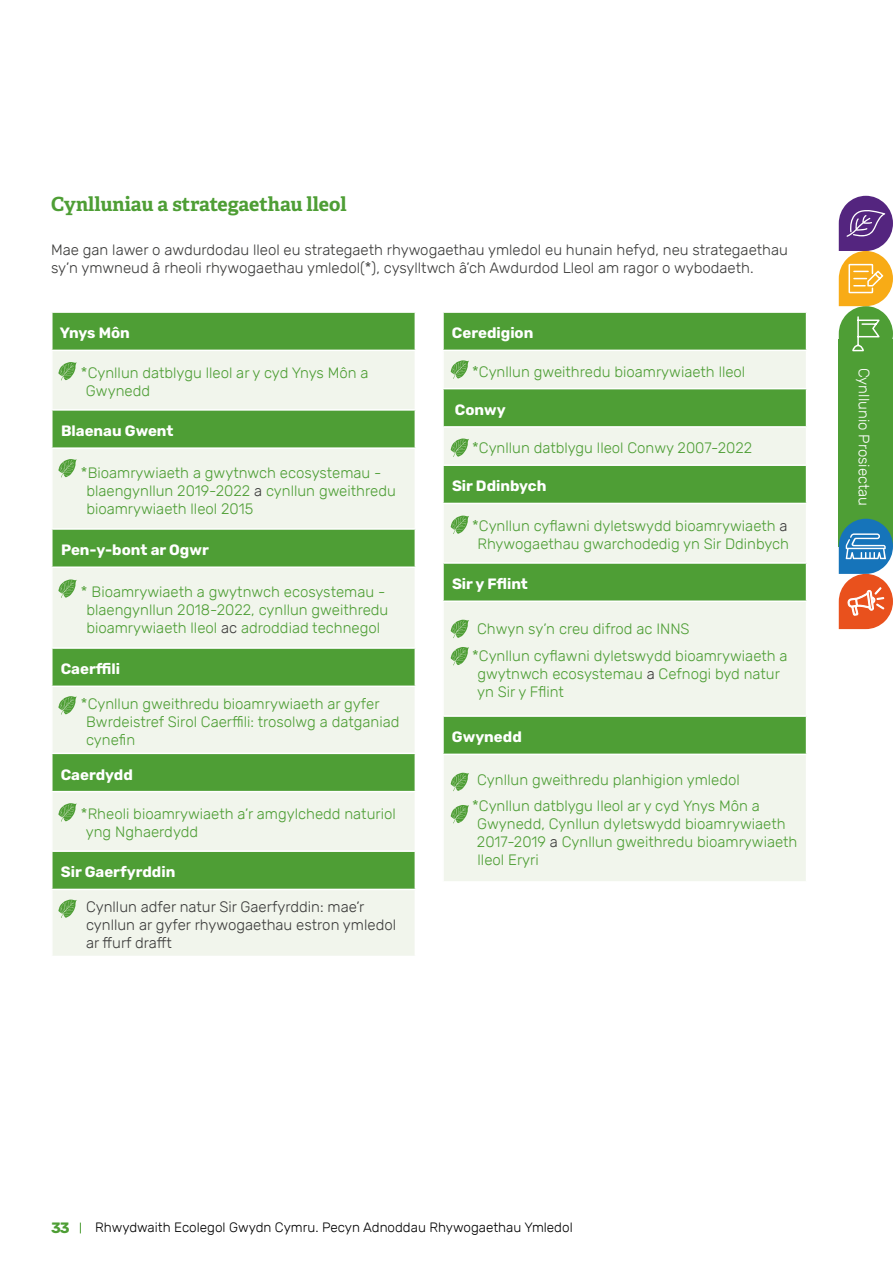
<style>
.page{position:relative;width:893px;height:1263px;background:#fff}
.page>*{position:absolute;margin:0;border:0;box-sizing:border-box;transform-origin:0 0}
.t1{font:700 19.5px "Adelle";letter-spacing:-.005em;color:#4e9e35}
.t2{font:300 15px/18px "Rubik";color:#4e9e35}
.t3{font:300 15px/18px "Rubik";color:#3c3c3b}
.t4{font:700 15px "Rubik";color:#fff}
.t5{font:300 15px "Rubik";color:#fff}
.t6{font:700 15px "Rubik";color:#4e9e35}
.t7{font:300 13.5px "Rubik";color:#000}
.s1{color:#3c3c3b}
</style>
<div class="page">
<div style="left:444px;top:313px;width:362px;height:37px;background:#4e9e35"></div>
<svg style="left:444px;top:351px;width:362px;height:530px;background:#c2dcb7"></svg>
<hr style="left:442px;top:388px;width:365px;height:1px;background:#fff">
<hr style="left:442px;top:426px;width:365px;height:2px;background:#fff">
<hr style="left:442px;top:464px;width:365px;height:2px;background:#fff">
<hr style="left:442px;top:503px;width:365px;height:1px;background:#fff">
<hr style="left:442px;top:562px;width:365px;height:2px;background:#fff">
<hr style="left:442px;top:600px;width:365px;height:2px;background:#fff">
<hr style="left:442px;top:715px;width:365px;height:2px;background:#fff">
<hr style="left:442px;top:754px;width:365px;height:1px;background:#fff">
<div style="left:53px;top:313px;width:362px;height:37px;background:#4e9e35"></div>
<svg style="left:53px;top:351px;width:362px;height:605px;background:#bed9b3"></svg>
<hr style="left:51px;top:409px;width:365px;height:2px;background:#fff">
<hr style="left:51px;top:447px;width:365px;height:2px;background:#fff">
<hr style="left:51px;top:528px;width:365px;height:2px;background:#fff">
<hr style="left:51px;top:566px;width:365px;height:2px;background:#fff">
<hr style="left:51px;top:647px;width:365px;height:2px;background:#fff">
<hr style="left:51px;top:685px;width:365px;height:2px;background:#fff">
<hr style="left:51px;top:753px;width:365px;height:1px;background:#fff">
<hr style="left:51px;top:791px;width:365px;height:1px;background:#fff">
<hr style="left:51px;top:850px;width:365px;height:2px;background:#fff">
<hr style="left:51px;top:889px;width:365px;height:1px;background:#fff">
<svg style="left:58px;top:362px;width:19px;height:18px"></svg>
<svg style="left:58px;top:459px;width:19px;height:18px"></svg>
<svg style="left:58px;top:579px;width:19px;height:19px"></svg>
<svg style="left:58px;top:696px;width:19px;height:19px"></svg>
<svg style="left:58px;top:803px;width:19px;height:19px"></svg>
<svg style="left:58px;top:899px;width:19px;height:19px"></svg>
<svg style="left:451px;top:360px;width:18px;height:19px"></svg>
<svg style="left:451px;top:438px;width:18px;height:19px"></svg>
<svg style="left:451px;top:516px;width:18px;height:18px"></svg>
<svg style="left:451px;top:620px;width:18px;height:18px"></svg>
<svg style="left:451px;top:647px;width:18px;height:18px"></svg>
<svg style="left:451px;top:773px;width:18px;height:18px"></svg>
<svg style="left:451px;top:805px;width:18px;height:18px"></svg>
<div style="left:839px;top:339px;width:54px;height:207px;background:#4e9e35"></div>
<svg style="left:839px;top:519px;width:54px;height:110px"></svg>
<svg style="left:839px;top:196px;width:54px;height:156px"></svg>
<p class="t1" style="left:51px;top:191px;width:297px">Cynlluniau a strategaethau lleol</p>
<p class="t3" style="left:51px;top:241px;width:738px">Mae gan lawer o awdurdodau lleol eu strategaeth rhywogaethau ymledol eu hunain hefyd, neu strategaethau sy’n ymwneud â rheoli rhywogaethau ymledol(*), cysylltwch â’ch Awdurdod Lleol am ragor o wybodaeth.</p>
<p class="t4" style="left:60px;top:324px;width:71px">Ynys Môn</p>
<p class="t2" style="left:86px;top:364px;width:284px;text-indent:-5px">*Cynllun datblygu lleol ar y cyd Ynys Môn a<br>Gwynedd</p>
<p class="t4" style="left:61px;top:422px;width:114px">Blaenau Gwent</p>
<p class="t2" style="left:86px;top:464px;width:311px;text-indent:-5px">*Bioamrywiaeth a gwytnwch ecosystemau - blaengynllun 2019-2022 <span class="s1">a</span> cynllun gweithredu bioamrywiaeth lleol 2015</p>
<p class="t4" style="left:61px;top:541px;width:149px">Pen-y-bont ar Ogwr</p>
<p class="t2" style="left:81px;top:583px;width:309px;text-align:center">* Bioamrywiaeth a gwytnwch ecosystemau - blaengynllun 2018-2022, cynllun gweithredu bioamrywiaeth lleol <span class="s1">ac</span> adroddiad technegol</p>
<p class="t4" style="left:61px;top:660px;width:61px">Caerffili</p>
<p class="t2" style="left:86px;top:695px;width:315px;text-indent:-5px">*Cynllun gweithredu bioamrywiaeth ar gyfer<br>Bwrdeistref Sirol Caerffili: trosolwg a datganiad cynefin</p>
<p class="t4" style="left:61px;top:765px;width:74px">Caerdydd</p>
<p class="t2" style="left:86px;top:805px;width:311px;text-indent:-5px">*Rheoli bioamrywiaeth a’r amgylchedd naturiol yng Nghaerdydd</p>
<p class="t4" style="left:61px;top:863px;width:116px">Sir Gaerfyrddin</p>
<p class="t3" style="left:86px;top:898px;width:312px">Cynllun adfer natur Sir Gaerfyrddin: mae’r cynllun ar gyfer rhywogaethau estron ymledol ar ffurf drafft</p>
<p class="t4" style="left:452px;top:324px;width:83px">Ceredigion</p>
<p class="t2" style="left:472px;top:363px;width:275px">*Cynllun gweithredu bioamrywiaeth lleol</p>
<p class="t4" style="left:455px;top:401px;width:52px">Conwy</p>
<p class="t2" style="left:472px;top:439px;width:282px">*Cynllun datblygu lleol Conwy 2007-2022</p>
<p class="t4" style="left:452px;top:477px;width:96px">Sir Ddinbych</p>
<p class="t2" style="left:472px;top:517px;width:318px;text-align:center">*Cynllun cyflawni dyletswydd bioamrywiaeth <span class="s1">a<br></span>Rhywogaethau gwarchodedig yn Sir Ddinbych</p>
<p class="t4" style="left:452px;top:575px;width:77px">Sir y Fflint</p>
<p class="t2" style="left:477px;top:621px;width:214px">Chwyn sy’n creu difrod ac INNS</p>
<p class="t2" style="left:477px;top:647px;width:312px;text-indent:-5px">*Cynllun cyflawni dyletswydd bioamrywiaeth a gwytnwch ecosystemau <span class="s1">a</span> Cefnogi byd natur yn Sir y Fflint</p>
<p class="t4" style="left:452px;top:728px;width:71px">Gwynedd</p>
<p class="t2" style="left:477px;top:771px;width:264px">Cynllun gweithredu planhigion ymledol</p>
<p class="t2" style="left:477px;top:797px;width:322px;text-indent:-5px">*Cynllun datblygu lleol ar y cyd Ynys Môn a Gwynedd, Cynllun dyletswydd bioamrywiaeth 2017-2019 <span class="s1">a</span> Cynllun gweithredu bioamrywiaeth lleol Eryri</p>
<p class="t5" style="left:872px;top:368px;width:140px;rotate:90deg">Cynllunio Prosiectau</p>
<p class="t6" style="left:51px;top:1219px;width:20px">33</p>
<p class="t7" style="left:95px;top:1220px;width:479px">Rhwydwaith Ecolegol Gwydn Cymru. Pecyn Adnoddau Rhywogaethau Ymledol</p>
</div>
